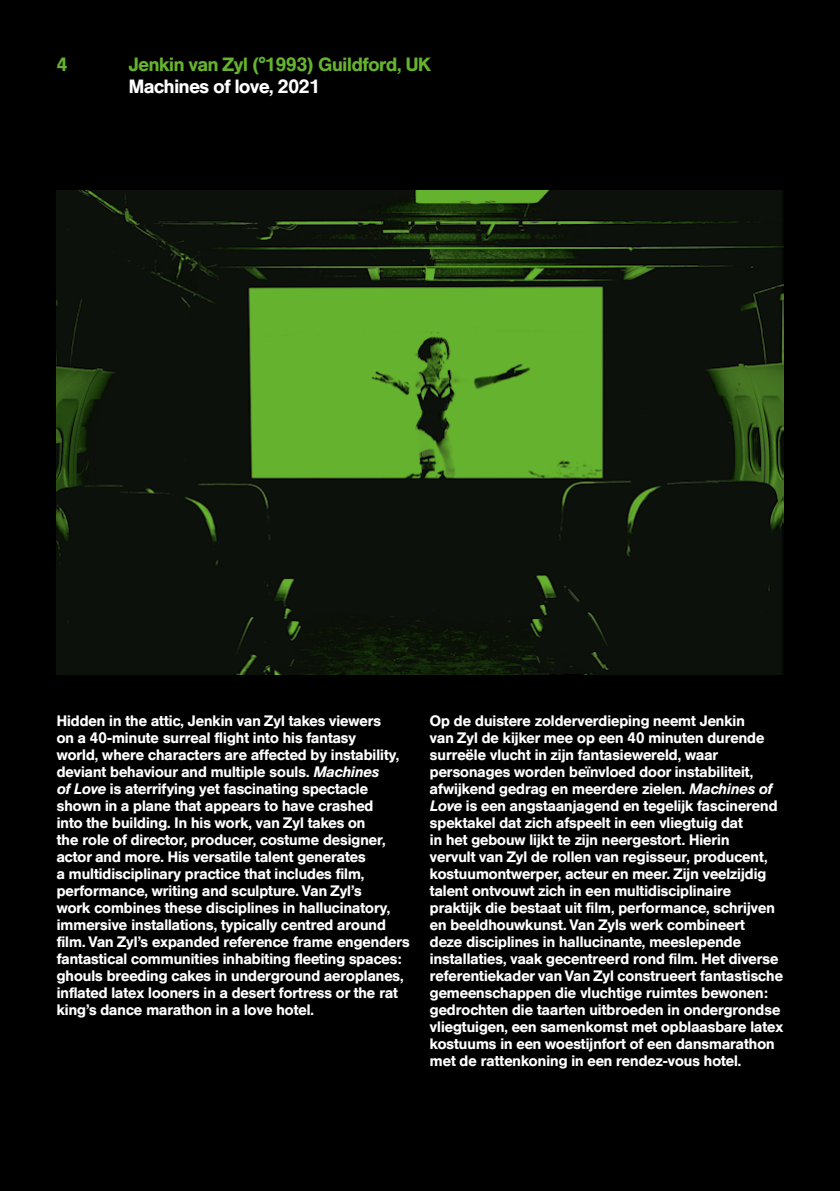
<style>
.page{position:relative;width:840px;height:1191px;background:#fff}
.page>*{position:absolute;margin:0;border:0;box-sizing:border-box;transform-origin:0 0}
.t1{font:500 19px "Berthold Standard BQ";letter-spacing:-.01em;color:#65b32e}
.t2{font:500 19px "Berthold Standard BQ";letter-spacing:-.01em;color:#fff}
.t3{font:500 15px/17px "Berthold Standard BQ";letter-spacing:.005em;color:#fff}
.s1{font-style:italic}
</style>
<div class="page">
<div style="left:0;top:0;width:839px;height:1191px;background:#000"></div>
<img style="left:57px;top:191px;width:725px;height:484px">
<p class="t1" style="left:57px;top:53px;width:12px">4</p>
<p class="t1" style="left:129px;top:53px;width:303px">Jenkin van Zyl (°1993) Guildford, UK</p>
<p class="t2" style="left:129px;top:75px;width:193px">Machines of love, 2021</p>
<p class="t3" style="left:57px;top:712px;width:354px">Hidden in the attic, Jenkin van Zyl takes viewers<br>on a 40-minute surreal flight into his fantasy<br>world, where characters are affected by instability, deviant behaviour and multiple souls. <span class="s1">Machines<br>of Love</span> is aterrifying yet fascinating spectacle shown in a plane that appears to have crashed<br>into the building. In his work, van Zyl takes on<br>the role of director, producer, costume designer, actor and more. His versatile talent generates<br>a multidisciplinary practice that includes film, performance, writing and sculpture. Van Zyl’s<br>work combines these disciplines in hallucinatory, immersive installations, typically centred around film. Van Zyl’s expanded reference frame engenders fantastical communities inhabiting fleeting spaces: ghouls breeding cakes in underground aeroplanes, inflated latex looners in a desert fortress or the rat king’s dance marathon in a love hotel.</p>
<p class="t3" style="left:429px;top:712px;width:354px">Op de duistere zolderverdieping neemt Jenkin<br>van Zyl de kijker mee op een 40 minuten durende surreële vlucht in zijn fantasiewereld, waar personages worden beïnvloed door instabiliteit, afwijkend gedrag en meerdere zielen. <span class="s1">Machines of Love</span> is een angstaanjagend en tegelijk fascinerend spektakel dat zich afspeelt in een vliegtuig dat<br>in het gebouw lijkt te zijn neergestort. Hierin<br>vervult van Zyl de rollen van regisseur, producent, kostuumontwerper, acteur en meer. Zijn veelzijdig talent ontvouwt zich in een multidisciplinaire praktijk die bestaat uit film, performance, schrijven en beeldhouwkunst. Van Zyls werk combineert<br>deze disciplines in hallucinante, meeslepende installaties, vaak gecentreerd rond film. Het diverse referentiekader van Van Zyl construeert fantastische gemeenschappen die vluchtige ruimtes bewonen: gedrochten die taarten uitbroeden in ondergrondse vliegtuigen, een samenkomst met opblaasbare latex kostuums in een woestijnfort of een dansmarathon met de rattenkoning in een rendez-vous hotel.</p>
</div>
